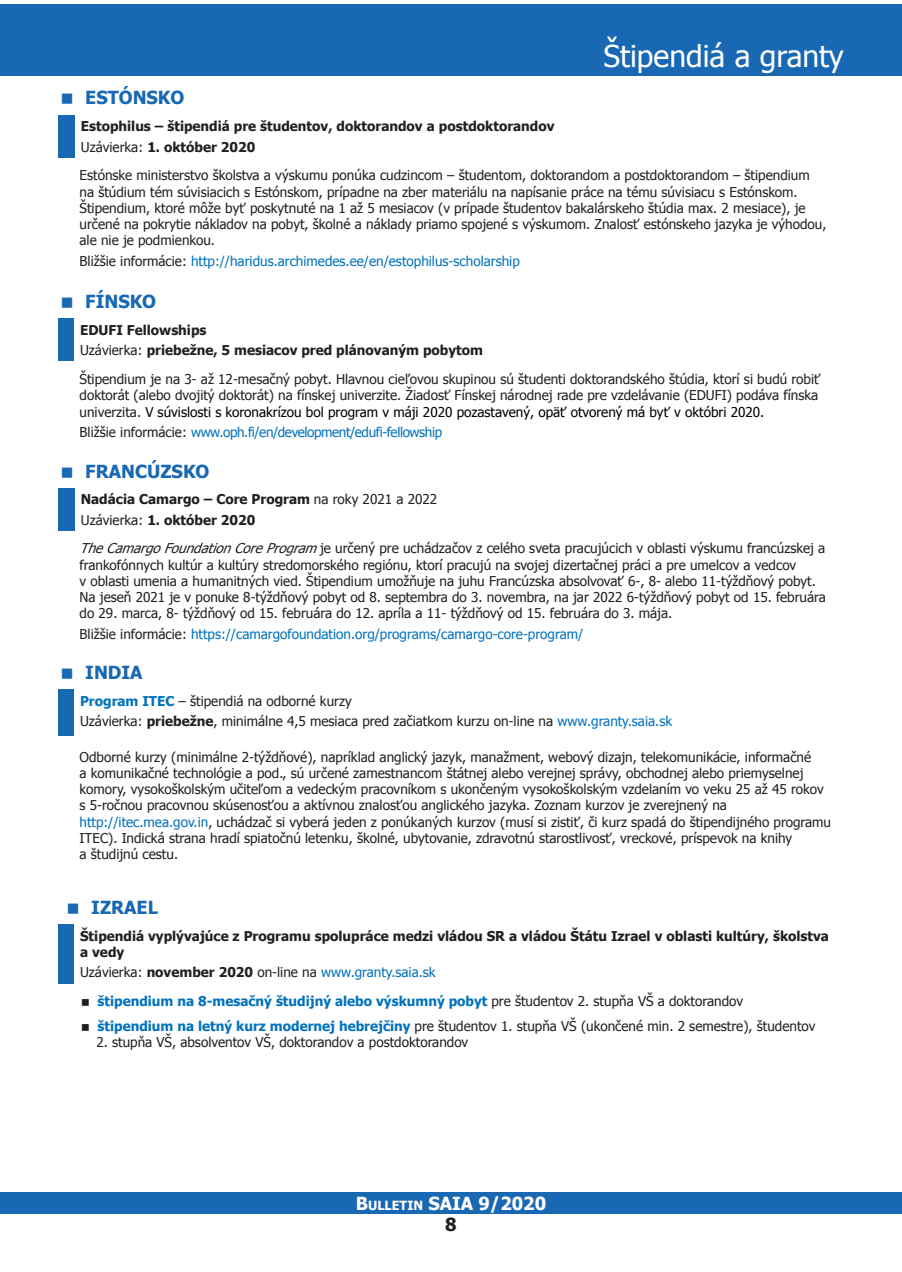
<style>
.page{position:relative;width:902px;height:1272px;background:#fff}
.page>*{position:absolute;margin:0;border:0;box-sizing:border-box;transform-origin:0 0}
.t1{font:30px "Tahoma";color:#fff}
.t2{font:700 18px "Tahoma";color:#1868b3}
.t3{font:700 18px "Tahoma";color:#fdfdfd}
.t4{font:700 18px "Tahoma";color:#231f20}
.t5{font:13.5px/16.2px "Tahoma";color:#231f20}
.t6{font:700 13.5px/20.4px "Tahoma";color:#231f20}
.t7{font:13.5px "Tahoma";color:#0072bc}
.t8{font:13.5px "Tahoma";letter-spacing:-.03em;color:#0072bc}
.s1{font-weight:400}
.s2{color:#231f20}
.s3{color:#000}
.s4{font-style:italic}
.s5{font-weight:700;color:#0072bc}
.s6{font-weight:700}
.s7{color:#0072bc}
.s8{font-size:12.6px}
.s9{color:#fff}
</style>
<div class="page">
<div style="left:0;top:1192px;width:901px;height:21px;background:#1868b3"></div>
<div style="left:0;top:4px;width:901px;height:72px;background:#1868b3"></div>
<div style="left:58px;top:115px;width:17px;height:42px;background:#1868b3"></div>
<div style="left:58px;top:318px;width:16px;height:43px;background:#1868b3"></div>
<div style="left:58px;top:488px;width:17px;height:42px;background:#1868b3"></div>
<div style="left:58px;top:689px;width:16px;height:47px;background:#1868b3"></div>
<div style="left:58px;top:924px;width:16px;height:59px;background:#1868b3"></div>
<h1 class="t1" style="left:603px;top:36px;width:242px">Štipendiá a granty</h1>
<h2 class="t2" style="left:85px;top:85px;width:101px">ESTÓNSKO</h2>
<p class="t6" style="left:81px;top:115px;width:475px">Estophilus – štipendiá pre študentov, doktorandov a postdoktorandov<br><span class="s1">Uzávierka:</span> 1. október 2020</p>
<p class="t5" style="left:80px;top:167px;width:748px">Estónske ministerstvo školstva a výskumu ponúka cudzincom – študentom, doktorandom a postdoktorandom – štipendium na štúdium tém súvisiacich s Estónskom, prípadne na zber materiálu na napísanie práce na tému súvisiacu s Estónskom.<br>Štipendium, ktoré môže byť poskytnuté na 1 až 5 mesiacov (v prípade študentov bakalárskeho štúdia max. 2 mesiace), je určené na pokrytie nákladov na pobyt, školné a náklady priamo spojené s výskumom. Znalosť estónskeho jazyka je výhodou, ale nie je podmienkou.</p>
<p class="t7" style="left:80px;top:252px;width:442px"><span class="s2">Bližšie informácie:</span> http://haridus.archimedes.ee/en/estophilus-scholarship</p>
<h2 class="t2" style="left:85px;top:289px;width:72px">FÍNSKO</h2>
<p class="t6" style="left:80px;top:319px;width:404px">EDUFI Fellowships<br><span class="s1">Uzávierka:</span> priebežne, 5 mesiacov pred plánovaným pobytom</p>
<p class="t5" style="left:80px;top:370px;width:742px">Štipendium je na 3- až 12-mesačný pobyt. Hlavnou cieľovou skupinou sú študenti doktorandského štúdia, ktorí si budú robiť doktorát (alebo dvojitý doktorát) na fínskej univerzite. Žiadosť Fínskej národnej rade pre vzdelávanie (EDUFI) podáva fínska univerzita. <span class="s3">V súvislosti s koronakrízou bol program v máji 2020 pozastavený, opäť otvorený má byť v októbri 2020.</span></p>
<p class="t8" style="left:80px;top:423px;width:364px"><span class="s2">Bližšie informácie:</span> www.oph.fi/en/development/edufi-fellowship</p>
<h2 class="t2" style="left:85px;top:458px;width:126px">FRANCÚZSKO</h2>
<p class="t6" style="left:81px;top:488px;width:358px">Nadácia Camargo – Core Program <span class="s1">na roky 2021 a 2022<br>Uzávierka:</span> 1. október 2020</p>
<p class="t5" style="left:80px;top:539px;width:747px"><span class="s4">TheCamargoFoundationCoreProgram</span>je určený pre uchádzačov z celého sveta pracujúcich v oblasti výskumu francúzskej a frankofónnych kultúr a kultúry stredomorského regiónu, ktorí pracujú na svojej dizertačnej práci a pre umelcov a vedcov<br>v oblasti umenia a humanitných vied. Štipendium umožňuje na juhu Francúzska absolvovať 6-, 8- alebo 11-týždňový pobyt.<br>Na jeseň 2021 je v ponuke 8-týždňový pobyt od 8. septembra do 3. novembra, na jar 2022 6-týždňový pobyt od 15. februára do 29. marca, 8- týždňový od 15. februára do 12. apríla a 11- týždňový od 15. februára do 3. mája.</p>
<p class="t7" style="left:80px;top:624px;width:505px"><span class="s2">Bližšie informácie:</span> https://camargofoundation.org/programs/camargo-core-program/</p>
<h2 class="t2" style="left:85px;top:660px;width:59px">INDIA</h2>
<p class="t5" style="left:80px;top:690px;width:593px;line-height:20.4px"><span class="s5">Program ITEC</span> – štipendiá na odborné kurzy<br>Uzávierka: <span class="s6">priebežne</span>, minimálne 4,5 mesiaca pred začiatkom kurzu on-line na <span class="s7">www.granty.saia.sk</span></p>
<p class="t5" style="left:80px;top:748px;width:753px">Odborné kurzy (minimálne 2-týždňové), napríklad anglický jazyk, manažment, webový dizajn, telekomunikácie, informačné<br>a komunikačné technológie a pod., sú určené zamestnancom štátnej alebo verejnej správy, obchodnej alebo priemyselnej komory, vysokoškolským učiteľom a vedeckým pracovníkom s ukončeným vysokoškolským vzdelaním vo veku 25 až 45 rokov s 5-ročnou pracovnou skúsenosťou a aktívnou znalosťou anglického jazyka. Zoznam kurzov je zverejnený na <span class="s7">http://itec.mea.gov.in</span>, uchádzač si vyberá jeden z ponúkaných kurzov (musí si zistiť, či kurz spadá do štipendijného programu ITEC). Indická strana hradí spiatočnú letenku, školné, ubytovanie, zdravotnú starostlivosť, vreckové, príspevok na knihy<br>a študijnú cestu.</p>
<h2 class="t2" style="left:91px;top:895px;width:68px">IZRAEL</h2>
<p class="t6" style="left:80px;top:926px;width:750px;line-height:16.2px">Štipendiá vyplývajúce z Programu spolupráce medzi vládou SR a vládou Štátu Izrael v oblasti kultúry, školstva a vedy</p>
<p class="t5" style="left:98px;top:957px;width:647px;line-height:28.8px;text-indent:-17px">Uzávierka: <span class="s6">november 2020</span> on-line na <span class="s7">www.granty.saia.sk<br></span><span class="s5">štipendium na 8-mesačný študijný alebo výskumný pobyt</span> pre študentov 2. stupňa VŠ a doktorandov</p>
<p class="t5" style="left:98px;top:1017px;width:719px"><span class="s5">štipendium na letný kurz modernej hebrejčiny</span> pre študentov 1. stupňa VŠ (ukončené min. 2 semestre), študentov</p>
<p class="t5" style="left:96px;top:1033px;width:373px">2. stupňa VŠ, absolventov VŠ, doktorandov a postdoktorandov</p>
<h2 class="t3" style="left:356px;top:1190px;width:192px">B<span class="s8">ULLETIN</span> SAIA <span class="s9">9</span>/2020</h2>
<h2 class="t4" style="left:445px;top:1211px;width:13px">8</h2>
</div>
